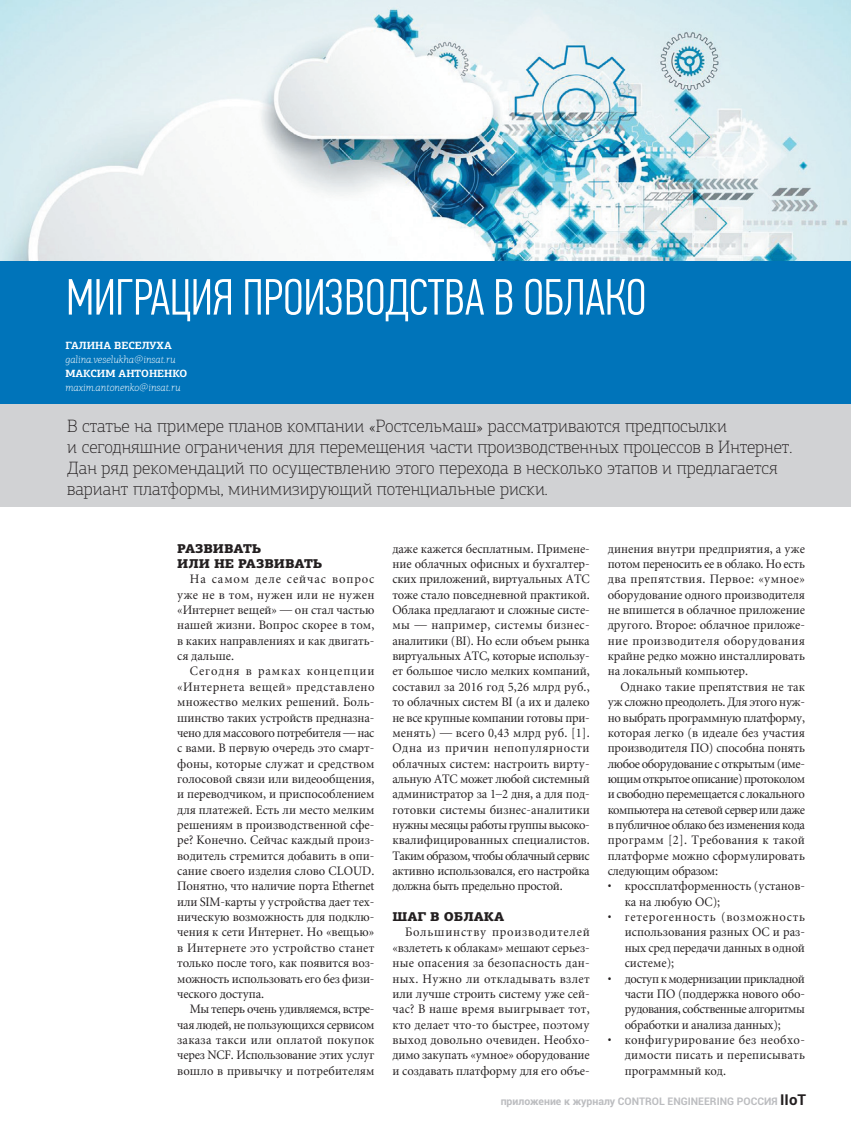
<style>
.page{position:relative;width:851px;height:1136px;background:#fff}
.page>*{position:absolute;margin:0;border:0;box-sizing:border-box;transform-origin:0 0}
.t1{font:300 51px "PF Din Text Comp Pro";letter-spacing:-.005em;color:#fff}
.t2{font:100 18px/21px "PF Agora Slab Pro";color:#231f20}
.t3{font:12.75px/15.3px "Miniature";letter-spacing:-.005em;color:#231f20;text-align:justify;scale:.96 1}
.t4{font:900 12.75px/15.3px "PF Agora Slab Pro";color:#231f20}
.t5{font:italic 100 10.5px "PF Agora Slab Pro";color:#fff}
.t6{font:700 10.5px "Roboto";color:#bcbdc0}
.t7{font:700 10.5px "PF Agora Slab Pro";color:#fff}
.s1{font-size:15px;color:#231f20}
</style>
<div class="page">
<img style="left:0;top:0;width:850px;height:261px">
<div style="left:0;top:261px;width:850px;height:183px;background:#0074ba"></div>
<div style="left:0;top:404px;width:850px;height:102px;background:#d1d2d4"></div>
<h1 class="t1" style="left:66px;top:267px;width:582px">МИГРАЦИЯ ПРОИЗВОДСТВА В ОБЛАКО</h1>
<p class="t7" style="left:65px;top:339px;width:108px">ГАЛИНА ВЕСЕЛУХА</p>
<p class="t5" style="left:65px;top:353px;width:112px">galina.veselukha@insat.ru</p>
<p class="t7" style="left:65px;top:367px;width:123px">МАКСИМ АНТОНЕНКО</p>
<p class="t5" style="left:65px;top:381px;width:117px">maxim.antonenko@insat.ru</p>
<p class="t2" style="left:67px;top:415px;width:726px">В статье на примере планов компании «Ростсельмаш» рассматриваются предпосылки<br>и сегодняшние ограничения для перемещения части производственных процессов в Интернет.<br>Дан ряд рекомендаций по осуществлению этого перехода в несколько этапов и предлагается вариант платформы, минимизирующий потенциальные риски.</p>
<p class="t4" style="left:177px;top:540px;width:147px">РАЗВИВАТЬ<br>ИЛИ НЕ РАЗВИВАТЬ</p>
<p class="t3" style="left:177px;top:573px;width:207px;text-indent:13px">На самом деле сейчас вопрос уже не в том, нужен или не нужен «Интернет вещей» — он стал частью нашей жизни. Вопрос скорее в том, в каких направлениях и как двигать&shy;ся дальше.</p>
<p class="t3" style="left:177px;top:665px;width:207px;text-indent:13px">Сегодня в рамках концепции «Интернета вещей» представлено множество мелких решений. Боль&shy;шинство таких устройств предназна&shy;чено для массового потребителя — нас с вами. В первую очередь это смарт&shy;фоны, которые служат и средством голосовой связи или видео общения, и переводчиком, и приспособлением для платежей. Есть ли место мелким решениям в производственной сфе&shy;ре? Конечно. Сейчас каждый произ&shy;водитель стремится добавить в опи&shy;сание своего изделия слово CLOUD.<br>Понятно, что наличие порта Ethernet или SIM-карты у устройства дает тех&shy;ническую возможность для подклю&shy;чения к сети Интернет. Но «вещью» в Интернете это устройство станет только после того, как появится воз&shy;можность использовать его без физи&shy;ческого доступа.</p>
<p class="t3" style="left:177px;top:1002px;width:207px;text-indent:13px">Мы теперь очень удивляемся, встре&shy;чая людей, не пользующихся сервисом заказа такси или оплатой покупок через NCF. Использование этих услуг вошло в привычку и потребителям</p>
<p class="t3" style="left:392px;top:542px;width:207px">даже кажется бесплатным. Примене&shy;ние облачных офисных и бухгалтер&shy;ских приложений, виртуальных АТС тоже стало повседневной практикой.<br>Облака предлагают и сложные систе&shy;мы — например, системы бизнес&shy;аналитики (BI). Но если объем рынка виртуальных АТС, которые использу&shy;ет большое число мелких компаний, составил за 2016 год 5,26 млрд руб., то облачных систем BI (а их и далеко не все крупные компании готовы при&shy;менять) — всего 0,43 млрд руб. [1].<br>Одна из причин непопулярности облачных систем: настроить вирту&shy;альную АТС может любой системный администратор за 1–2 дня, а для под&shy;готовки системы бизнес-аналитики нужны месяцы работы группы высоко&shy;квалифицированных специалистов.<br>Таким образом, чтобы облачный сервис активно использовался, его настройка должна быть предельно простой.</p>
<p class="t4" style="left:392px;top:908px;width:113px">ШАГ В ОБЛАКА</p>
<p class="t3" style="left:392px;top:925px;width:207px;text-indent:13px">Большинству производителей «взлететь к облакам» мешают серьез&shy;ные опасения за безопасность дан&shy;ных. Нужно ли откладывать взлет или лучше строить систему уже сей&shy;час? В наше время выигрывает тот, кто делает что-то быстрее, поэтому выход довольно очевиден. Необхо&shy;димо закупать «умное» оборудование и создавать платформу для его объе-</p>
<p class="t3" style="left:607px;top:542px;width:207px">динения внутри предприятия, а уже потом переносить ее в облако. Но есть два препятствия. Первое: «умное» оборудование одного производителя не впишется в облачное приложение другого. Второе: облачное приложе&shy;ние производителя оборудования крайне редко можно инсталлировать на локальный компьютер.</p>
<p class="t3" style="left:607px;top:680px;width:207px;text-indent:13px">Однако такие препятствия не так уж сложно преодолеть. Для этого нуж&shy;но выбрать программную платформу, которая легко (в идеале без участия производителя ПО) способна понять любое оборудование с открытым (име&shy;ющим открытое описание) протоколом и свободно перемещается с локального компьютера на сетевой сервер или даже в публичное облако без изменения кода программ [2]. Требования к такой платформе можно сформулировать следующим образом:</p>
<p class="t3" style="left:624px;top:879px;width:189px;text-indent:-17px">• кроссплатформенность (установ&shy;ка на любую ОС);</p>
<p class="t3" style="left:624px;top:910px;width:189px;text-indent:-17px">• гетерогенность (возможность использования разных ОС и раз&shy;ных сред передачи данных в одной системе);</p>
<p class="t3" style="left:624px;top:972px;width:189px;text-indent:-17px">• доступ к модернизации прикладной части ПО (поддержка нового обо&shy;рудования, собственные алгоритмы обработки и анализа данных);</p>
<p class="t3" style="left:624px;top:1033px;width:189px;text-indent:-17px">• конфигурирование без необхо&shy;димости писать и переписывать программный код.</p>
<p class="t6" style="left:500px;top:1093px;width:307px">приложение к журналу CONTROL ENGINEERING РОССИЯ <span class="s1">IIoT</span></p>
</div>
